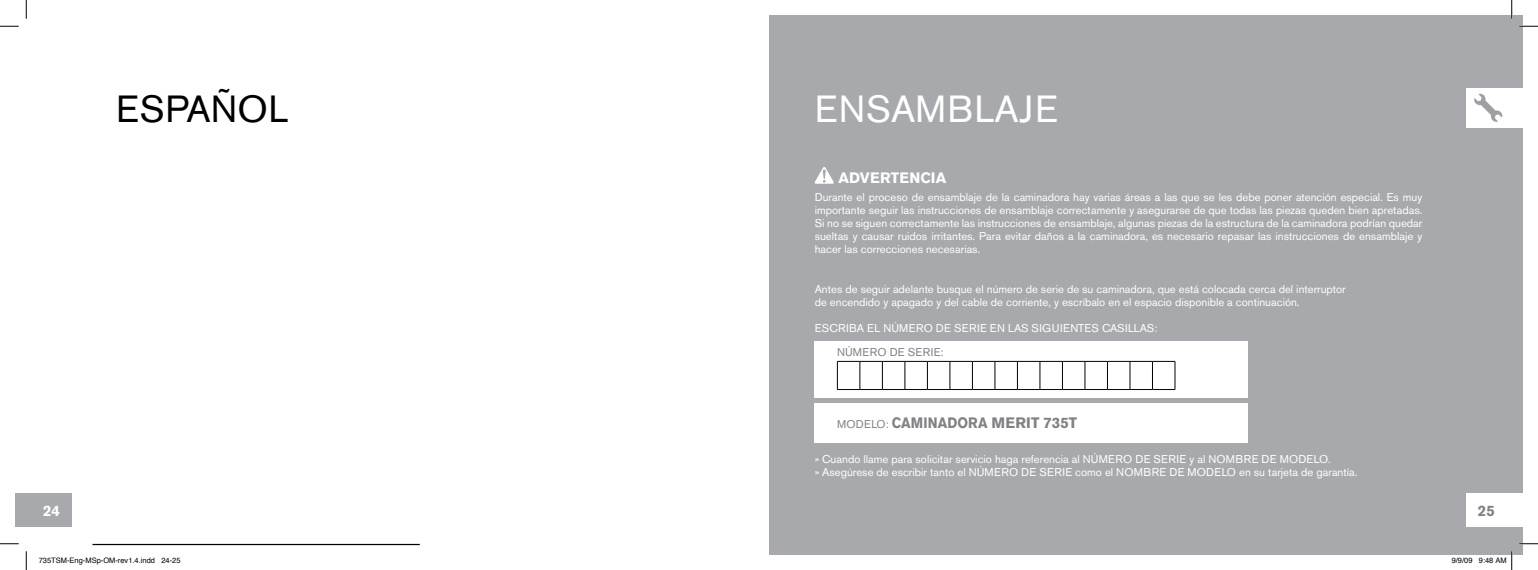
<style>
.page{position:relative;width:1538px;height:570px;background:#fff}
.page>*{position:absolute;margin:0;border:0;box-sizing:border-box;transform-origin:0 0}
.t1{font:37.5px "Akzidenz Grotesk BE";letter-spacing:.02em;color:#fff}
.t2{font:37.5px "Akzidenz Grotesk BE";letter-spacing:.02em;color:#000}
.t3{font:700 15px "Akzidenz Grotesk BE";letter-spacing:.01em;color:#808285;scale:.9 1}
.t4{font:700 15px "Akzidenz Grotesk BE";letter-spacing:.01em;color:#fff}
.t5{font:700 15px "Akzidenz Grotesk BE";letter-spacing:.01em;color:#808285}
.t6{font:11.25px/13.1px "Akzidenz Grotesk BE";color:#fff}
.t7{font:11.25px "Akzidenz Grotesk BE";letter-spacing:.02em;color:#fff}
.t8{font:11.25px "Akzidenz Grotesk BE";letter-spacing:.03em;color:#808285}
.t9{font:7.5px "Helvetica";color:#000}
.s1{font-weight:400;font-size:11.25px}
</style>
<div class="page">
<div style="left:15px;top:493px;width:56px;height:34px;background:#a7a9ac"></div>
<div style="left:769px;top:15px;width:753px;height:540px;background:#a7a9ac"></div>
<div style="left:1466px;top:493px;width:56px;height:34px;background:#fff"></div>
<div style="left:1466px;top:88px;width:56px;height:40px;background:#fff"></div>
<svg style="left:1474px;top:94px;width:28px;height:28px"></svg>
<hr style="left:92px;top:544px;width:328px;height:1px;background:#000">
<div style="left:814px;top:341px;width:434px;height:57px;background:#fff"></div>
<svg style="left:837px;top:361px;width:338px;height:29px"></svg>
<div style="left:814px;top:403px;width:434px;height:39px;background:#fff"></div>
<svg style="left:814px;top:167px;width:20px;height:17px"></svg>
<svg style="left:0;top:25px;width:19px;height:2px"></svg>
<svg style="left:1519px;top:25px;width:19px;height:2px"></svg>
<svg style="left:0;top:543px;width:19px;height:2px"></svg>
<svg style="left:1519px;top:543px;width:19px;height:2px"></svg>
<svg style="left:25px;top:0;width:2px;height:19px"></svg>
<svg style="left:25px;top:551px;width:2px;height:19px"></svg>
<svg style="left:1511px;top:0;width:1px;height:19px"></svg>
<svg style="left:1511px;top:551px;width:1px;height:19px"></svg>
<h1 class="t2" style="left:116px;top:86px;width:173px">ESPAÑOL</h1>
<h1 class="t1" style="left:814px;top:86px;width:245px">ENSAMBLAJE</h1>
<h2 class="t4" style="left:838px;top:169px;width:109px">ADVERTENCIA</h2>
<p class="t6" style="left:814px;top:190px;width:609px;text-align:justify">Durante el proceso de ensamblaje de la caminadora hay varias áreas a las que se les debe poner atención especial. Es muy importante seguir las instrucciones de ensamblaje correctamente y asegurarse de que todas las piezas queden bien apretadas.<br>Si no se siguen correctamente las instrucciones de ensamblaje, algunas piezas de la estructura de la caminadora podrían quedar sueltas y causar ruidos irritantes. Para evitar daños a la caminadora, es necesario repasar las instrucciones de ensamblaje y hacer las correcciones necesarias.</p>
<p class="t6" style="left:814px;top:282px;width:532px">Antes de seguir adelante busque el número de serie de su caminadora, que está colocada cerca del interruptor de encendido y apagado y del cable de corriente, y escríbalo en el espacio disponible a continuación.</p>
<p class="t7" style="left:814px;top:321px;width:344px">ESCRIBA EL NÚMERO DE SERIE EN LAS SIGUIENTES CASILLAS:</p>
<p class="t8" style="left:837px;top:346px;width:108px">NÚMERO DE SERIE:</p>
<h2 class="t3" style="left:837px;top:415px;width:268px"><span class="s1">MODELO:</span> CAMINADORA MERIT 735T</h2>
<p class="t6" style="left:814px;top:453px;width:544px">» Cuando llame para solicitar servicio haga referencia al NÚMERO DE SERIE y al NOMBRE DE MODELO.<br>» Asegúrese de escribir tanto el NÚMERO DE SERIE como el NOMBRE DE MODELO en su tarjeta de garantía.</p>
<h2 class="t4" style="left:43px;top:502px;width:18px">24</h2>
<h2 class="t5" style="left:1478px;top:502px;width:18px">25</h2>
<p class="t9" style="left:39px;top:555px;width:143px">735TSM-Eng-MSp-OM-rev1.4.indd 24-25</p>
<p class="t9" style="left:1451px;top:555px;width:57px">9/9/09 9:48 AM</p>
</div>
